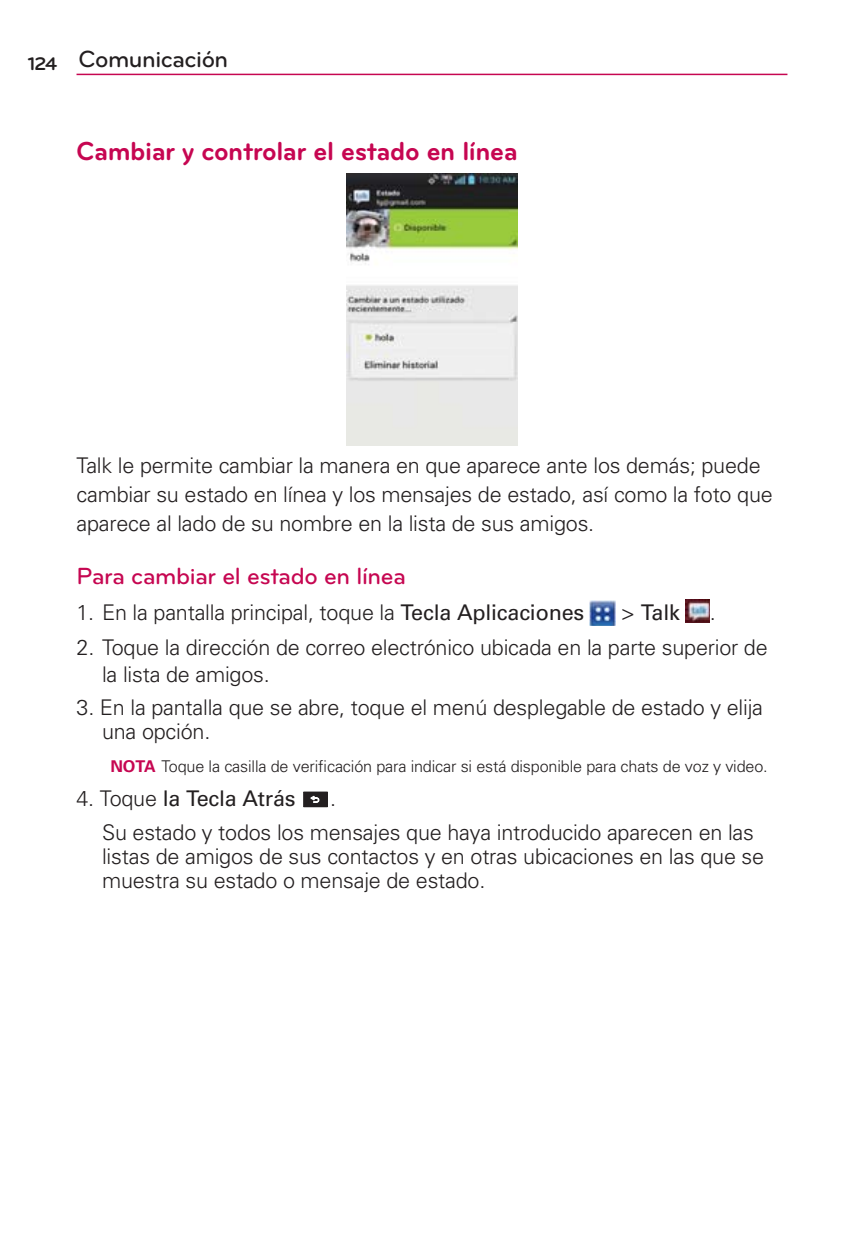
<style>
.page{position:relative;width:864px;height:1242px;background:#fff}
.page>*{position:absolute;margin:0;border:0;box-sizing:border-box;transform-origin:0 0}
.t1{font:700 27px "Bryant LG";letter-spacing:-.015em;color:#c60651}
.t2{font:500 24.3px "Bryant LG";letter-spacing:-.015em;color:#c60651}
.t3{font:500 24.3px "Bryant LG";letter-spacing:-.02em;color:#231f20}
.t4{font:300 21.6px/28.8px "Univers";letter-spacing:-.01em;color:#231f20}
.t5{font:21.6px "Univers";letter-spacing:-.01em;color:#231f20}
.t6{font:300 16.2px "Univers";letter-spacing:-.01em;color:#231f20}
.s1{font-weight:400}
.s2{font-weight:300}
.s3{font-weight:700;color:#c60651}
</style>
<div class="page">
<hr style="left:77px;top:74px;width:710px;height:1px;background:#c60651">
<img style="left:347px;top:173px;width:170px;height:273px">
<img style="left:590px;top:601px;width:25px;height:24px">
<img style="left:686px;top:599px;width:24px;height:23px">
<div style="left:304px;top:792px;width:23px;height:15px;background:#231f20"></div>
<div style="left:303px;top:792px;width:25px;height:15px;border:1px solid #231f20"></div>
<svg style="left:310px;top:796px;width:9px;height:7px"></svg>
<p class="t3" style="left:28px;top:50px;width:202px"><sub>124</sub> Comunicación</p>
<p class="t1" style="left:77px;top:141px;width:443px">Cambiar y controlar el estado en línea</p>
<p class="t4" style="left:77px;top:453px;width:698px">Talk le permite cambiar la manera en que aparece ante los demás; puede cambiar su estado en línea y los mensajes de estado, así como la foto que aparece al lado de su nombre en la lista de sus amigos.</p>
<p class="t2" style="left:77px;top:567px;width:331px">Para cambiar el estado en línea</p>
<p class="t4" style="left:77px;top:600px;width:509px">1. En la pantalla principal, toque la <span class="s1">Tecla Aplicaciones</span></p>
<p class="t5" style="left:621px;top:604px;width:60px"><span class="s2">&gt;</span> Talk</p>
<p class="t4" style="left:710px;top:600px;width:8px">.</p>
<p class="t4" style="left:102px;top:636px;width:667px;line-height:27px;text-indent:-26px">2. Toque la dirección de correo electrónico ubicada en la parte superior de la lista de amigos.</p>
<p class="t4" style="left:102px;top:697px;width:663px;line-height:24px;text-indent:-26px">3. En la pantalla que se abre, toque el menú desplegable de estado y elija una opción.</p>
<p class="t6" style="left:111px;top:761px;width:659px"><span class="s3">NOTA</span> Toque la casilla de verificación para indicar si está disponible para chats de voz y video.</p>
<p class="t5" style="left:77px;top:790px;width:221px"><span class="s2">4. Toque</span> la Tecla Atrás</p>
<p class="t4" style="left:102px;top:782px;width:653px;line-height:34.8px;text-indent:228px">.<br>Su estado y todos los mensajes que haya introducido aparecen en las</p>
<p class="t4" style="left:102px;top:847px;width:664px;line-height:24px">listas de amigos de sus contactos y en otras ubicaciones en las que se muestra su estado o mensaje de estado.</p>
</div>
